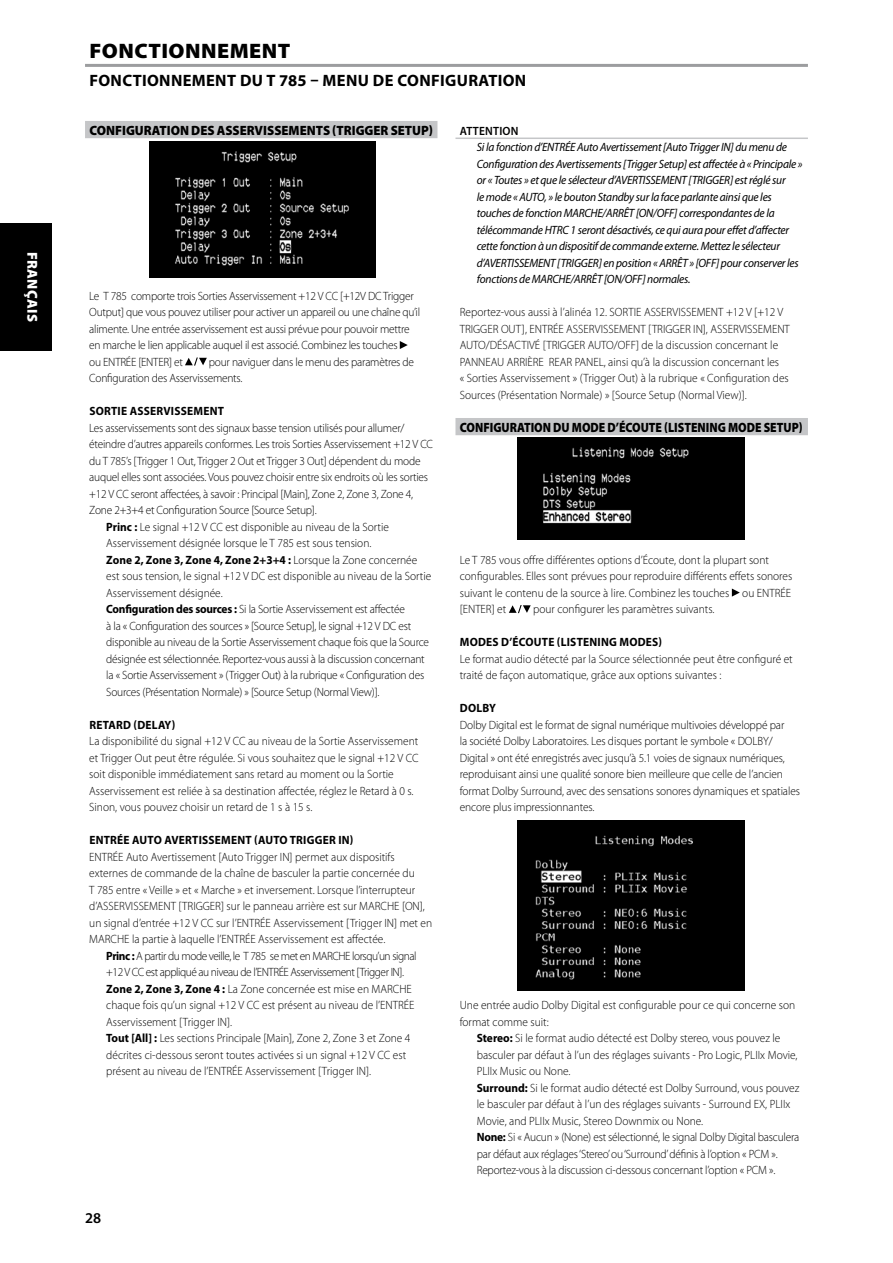
<style>
.page{position:relative;width:893px;height:1263px;background:#fff}
.page>*{position:absolute;margin:0;border:0;box-sizing:border-box;transform-origin:0 0}
.t1{font:900 21px "Myriad Pro";letter-spacing:.02em;color:#000;scale:1.05 1}
.t2{font:700 16.5px "Myriad Pro";letter-spacing:.02em;color:#000}
.t3{font:600 15px "Myriad Pro";color:#000}
.t4{font:900 14.4px "Myriad Pro";letter-spacing:.02em;color:#fff}
.t5{font:900 13.5px "Myriad Pro";color:#000;scale:.87 1}
.t6{font:900 13.5px "Myriad Pro";color:#000;scale:.95 1}
.t7{font:300 12px/16.5px "Myriad Pro";color:#000;scale:.95 1}
.t8{font:300 12px/16.5px "Myriad Pro";letter-spacing:-.02em;color:#000;scale:.95 1}
.t9{font:italic 12px/16.5px "Myriad Pro";letter-spacing:-.02em;color:#000;scale:.95 1}
.t10{font:700 12px "Myriad Pro";letter-spacing:.02em;color:#000;scale:.95 1}
.t11{font:700 12px "Myriad Pro";color:#000;scale:.95 1}
.t12{font:600 12px "Myriad Pro";color:#000;scale:.95 1}
.s1{font-weight:700}
.s2{font-weight:300}
</style>
<div class="page">
<div style="left:85px;top:121px;width:352px;height:17px;background:#c5c6c8"></div>
<svg style="left:400px;top:341px;width:8px;height:8px"></svg>
<svg style="left:185px;top:357px;width:22px;height:9px"></svg>
<hr style="left:455px;top:138px;width:353px;height:1px;background:#c5c6c8">
<div style="left:455px;top:418px;width:353px;height:17px;background:#c5c6c8"></div>
<svg style="left:732px;top:588px;width:8px;height:9px"></svg>
<svg style="left:509px;top:605px;width:22px;height:8px"></svg>
<hr style="left:85px;top:64px;width:723px;height:3px;background:#9c9d9f">
<img style="left:149px;top:142px;width:227px;height:136px">
<img style="left:518px;top:437px;width:226px;height:102px">
<img style="left:518px;top:821px;width:226px;height:170px">
<div style="left:0;top:223px;width:51px;height:127px;background:#000"></div>
<p class="t4" style="left:42px;top:252px;width:71px;rotate:90deg">FRANÇAIS</p>
<h1 class="t1" style="left:90px;top:37px;width:193px">FONCTIONNEMENT</h1>
<h2 class="t2" style="left:89px;top:70px;width:438px">FONCTIONNEMENT DU T 785 – MENU DE CONFIGURATION</h2>
<p class="t6" style="left:89px;top:121px;width:17px">CONFIGURATION</p>
<p class="t6" style="left:191px;top:121px;width:9px">DES</p>
<p class="t6" style="left:217px;top:121px;width:18px">ASSERVISSEMENTS</p>
<p class="t6" style="left:332px;top:121px;width:108px">(TRIGGER SETUP)</p>
<p class="t8" style="left:89px;top:287px;width:350px">Le T 785 comporte trois Sorties Asservissement +12 V CC [+12V DC Trigger Output] que vous pouvez utiliser pour activer un appareil ou une chaîne qu’il alimente. Une entrée asservissement est aussi prévue pour pouvoir mettre en marche le lien applicable auquel il est associé. Combinez les touches<br>ou ENTRÉE [ENTER] et</p>
<p class="t8" style="left:89px;top:353px;width:343px;text-indent:120px">pour naviguer dans le menu des paramètres de<br>Configuration des Asservissements.</p>
<p class="t10" style="left:89px;top:403px;width:14px">Sortie</p>
<p class="t10" style="left:130px;top:403px;width:17px">Asservissement</p>
<p class="t8" style="left:89px;top:419px;width:333px">Les asservissements sont des signaux basse tension utilisés pour allumer/</p>
<p class="t8" style="left:89px;top:436px;width:363px">éteindre d’autres appareils conformes. Les trois Sorties Asservissement +12 V CC</p>
<p class="t8" style="left:89px;top:452px;width:350px">du T 785’s [Trigger 1 Out, Trigger 2 Out et Trigger 3 Out] dépendent du mode</p>
<p class="t8" style="left:89px;top:469px;width:358px">auquel elles sont associées. Vous pouvez choisir entre six endroits où les sorties</p>
<p class="t8" style="left:89px;top:485px;width:342px">+12 V CC seront affectées, à savoir : Principal [Main], Zone 2, Zone 3, Zone 4,</p>
<p class="t8" style="left:89px;top:502px;width:241px">Zone 2+3+4 et Configuration Source [Source Setup].</p>
<p class="t7" style="left:106px;top:518px;width:299px"><span class="s1">Princ :</span> Le signal +12 V CC est disponible au niveau de la Sortie</p>
<p class="t7" style="left:106px;top:535px;width:281px">Asservissement désignée lorsque le T 785 est sous tension.</p>
<p class="t11" style="left:106px;top:552px;width:329px">Zone 2, Zone 3, Zone 4, Zone 2+3+4 : <span class="s2">Lorsque la Zone concernée</span></p>
<p class="t7" style="left:106px;top:568px;width:344px">est sous tension, le signal +12 V DC est disponible au niveau de la Sortie</p>
<p class="t7" style="left:106px;top:584px;width:124px">Asservissement désignée.</p>
<p class="t8" style="left:106px;top:601px;width:316px"><span class="s1">Configuration des sources :</span> Si la Sortie Asservissement est affectée</p>
<p class="t8" style="left:106px;top:617px;width:322px">à la « Configuration des sources » [Source Setup], le signal +12 V DC est</p>
<p class="t8" style="left:106px;top:634px;width:341px">disponible au niveau de la Sortie Asservissement chaque fois que la Source</p>
<p class="t8" style="left:106px;top:650px;width:337px">désignée est sélectionnée. Reportez-vous aussi à la discussion concernant</p>
<p class="t8" style="left:106px;top:667px;width:336px">la « Sortie Asservissement » (Trigger Out) à la rubrique « Configuration des</p>
<p class="t8" style="left:106px;top:683px;width:289px">Sources (Présentation Normale) » [Source Setup (Normal View)].</p>
<p class="t10" style="left:89px;top:717px;width:15px">Retard</p>
<p class="t10" style="left:134px;top:717px;width:21px">(Delay</p>
<p class="t10" style="left:172px;top:717px;width:5px">)</p>
<p class="t7" style="left:89px;top:733px;width:348px">La disponibilité du signal +12 V CC au niveau de la Sortie Asservissement et Trigger Out peut être régulée. Si vous souhaitez que le signal +12 V CC soit disponible immédiatement sans retard au moment ou la Sortie Asservissement est reliée à sa destination affectée, réglez le Retard à 0 s.<br>Sinon, vous pouvez choisir un retard de 1 s à 15 s.</p>
<p class="t10" style="left:89px;top:832px;width:60px">ENTRÉE Auto</p>
<p class="t10" style="left:164px;top:832px;width:15px">Avertissement</p>
<p class="t10" style="left:254px;top:832px;width:19px">(Auto</p>
<p class="t10" style="left:290px;top:832px;width:14px">Trigger</p>
<p class="t10" style="left:338px;top:832px;width:17px">IN)</p>
<p class="t7" style="left:89px;top:848px;width:362px">ENTRÉE Auto Avertissement [Auto Trigger IN] permet aux dispositifs externes de commande de la chaîne de basculer la partie concernée du<br>T 785 entre « Veille » et « Marche » et inversement. Lorsque l’interrupteur d’ASSERVISSEMENT [TRIGGER] sur le panneau arrière est sur MARCHE [ON], un signal d’entrée +12 V CC sur l’ENTRÉE Asservissement [Trigger IN] met en MARCHE la partie à laquelle l’ENTRÉE Asservissement est affectée.</p>
<p class="t7" style="left:106px;top:947px;width:328px"><span class="s1">Princ :</span> A partir du mode veille, le T 785 se met en MARCHE lorsqu’un signal +12V CC est appliqué au niveau de l’ENTRÉE Asservissement [Trigger IN].<br><span class="s1">Zone 2, Zone 3, Zone 4 :</span> La Zone concernée est mise en MARCHE chaque fois qu’un signal +12 V CC est présent au niveau de l’ENTRÉE Asservissement [Trigger IN].<br><span class="s1">Tout [All] :</span> Les sections Principale [Main], Zone 2, Zone 3 et Zone 4 décrites ci-dessous seront toutes activées si un signal +12 V CC est présent au niveau de l’ENTRÉE Asservissement [Trigger IN].</p>
<p class="t3" style="left:85px;top:1208px;width:18px">28</p>
<p class="t12" style="left:460px;top:123px;width:15px">ATTENTION</p>
<p class="t9" style="left:477px;top:139px;width:344px">Si la fonction d’ENTRÉE Auto Avertissement [Auto Trigger IN] du menu de Configuration des Avertissements [Trigger Setup] est affectée à « Principale » or « Toutes » et que le sélecteur d’AVERTISSEMENT [TRIGGER] est réglé sur<br>le mode « AUTO, » le bouton Standby sur la face parlante ainsi que les touches de fonction MARCHE/ARRÊT [ON/OFF] correspondantes de la télécommande HTRC 1 seront désactivés, ce qui aura pour effet d’affecter cette fonction à un dispositif de commande externe. Mettez le sélecteur d’AVERTISSEMENT [TRIGGER] en position « ARRÊT » [OFF] pour conserver les fonctions de MARCHE/ARRÊT [ON/OFF] normales.</p>
<p class="t7" style="left:460px;top:304px;width:349px">Reportez-vous aussi à l’alinéa 12. SORTIE ASSERVISSEMENT +12 V [+12 V TRIGGER OUT], ENTRÉE ASSERVISSEMENT [TRIGGER IN], ASSERVISSEMENT AUTO/DÉSACTIVÉ [TRIGGER AUTO/OFF] de la discussion concernant le PANNEAU ARRIÈRE REAR PANEL, ainsi qu’à la discussion concernant les<br>« Sorties Asservissement » (Trigger Out) à la rubrique « Configuration des Sources (Présentation Normale) » [Source Setup (Normal View)].</p>
<p class="t5" style="left:460px;top:418px;width:17px">CONFIGURATION</p>
<p class="t5" style="left:553px;top:418px;width:43px">DU MODE</p>
<p class="t5" style="left:607px;top:418px;width:30px">D’ÉCOUTE</p>
<p class="t5" style="left:664px;top:418px;width:161px">(LISTENING MODE SETUP)</p>
<p class="t7" style="left:460px;top:551px;width:351px">Le T 785 vous offre différentes options d’Écoute, dont la plupart sont configurables. Elles sont prévues pour reproduire différents effets sonores suivant le contenu de la source à lire. Combinez les touches ou ENTRÉE [ENTER] et</p>
<p class="t7" style="left:533px;top:601px;width:192px">pour configurer les paramètres suivants.</p>
<p class="t10" style="left:460px;top:634px;width:19px">Modesd</p>
<p class="t10" style="left:509px;top:634px;width:18px">’Écoute</p>
<p class="t10" style="left:557px;top:634px;width:18px">(Listening</p>
<p class="t10" style="left:619px;top:634px;width:19px">Modes</p>
<p class="t10" style="left:659px;top:634px;width:5px">)</p>
<p class="t7" style="left:460px;top:650px;width:352px">Le format audio détecté par la Source sélectionnée peut être configuré et traité de façon automatique, grâce aux options suivantes :</p>
<p class="t10" style="left:460px;top:700px;width:17px">Dolby</p>
<p class="t7" style="left:460px;top:716px;width:360px">Dolby Digital est le format de signal numérique multivoies développé par<br>la société Dolby Laboratoires. Les disques portant le symbole « DOLBY/ Digital » ont été enregistrés avec jusqu’à 5.1 voies de signaux numériques, reproduisant ainsi une qualité sonore bien meilleure que celle de l’ancien format Dolby Surround, avec des sensations sonores dynamiques et spatiales encore plus impressionnantes.</p>
<p class="t7" style="left:460px;top:997px;width:355px">Une entrée audio Dolby Digital est configurable pour ce qui concerne son format comme suit:</p>
<p class="t7" style="left:477px;top:1030px;width:341px"><span class="s1">Stereo:</span> Si le format audio détecté est Dolby stereo, vous pouvez le basculer par défaut à l’un des réglages suivants - Pro Logic, PLIIx Movie, PLIIx Music ou None.<br><span class="s1">Surround:</span> Si le format audio détecté est Dolby Surround, vous pouvez le basculer par défaut à l’un des réglages suivants - Surround EX, PLIIx Movie, and PLIIx Music, Stereo Downmix ou None.<br><span class="s1">None:</span> Si « Aucun » (None) est sélectionné, le signal Dolby Digital basculera par défaut aux réglages ‘Stereo’ ou ‘Surround’ définis à l’option « PCM ».<br>Reportez-vous à la discussion ci-dessous concernant l’option « PCM ».</p>
</div>
